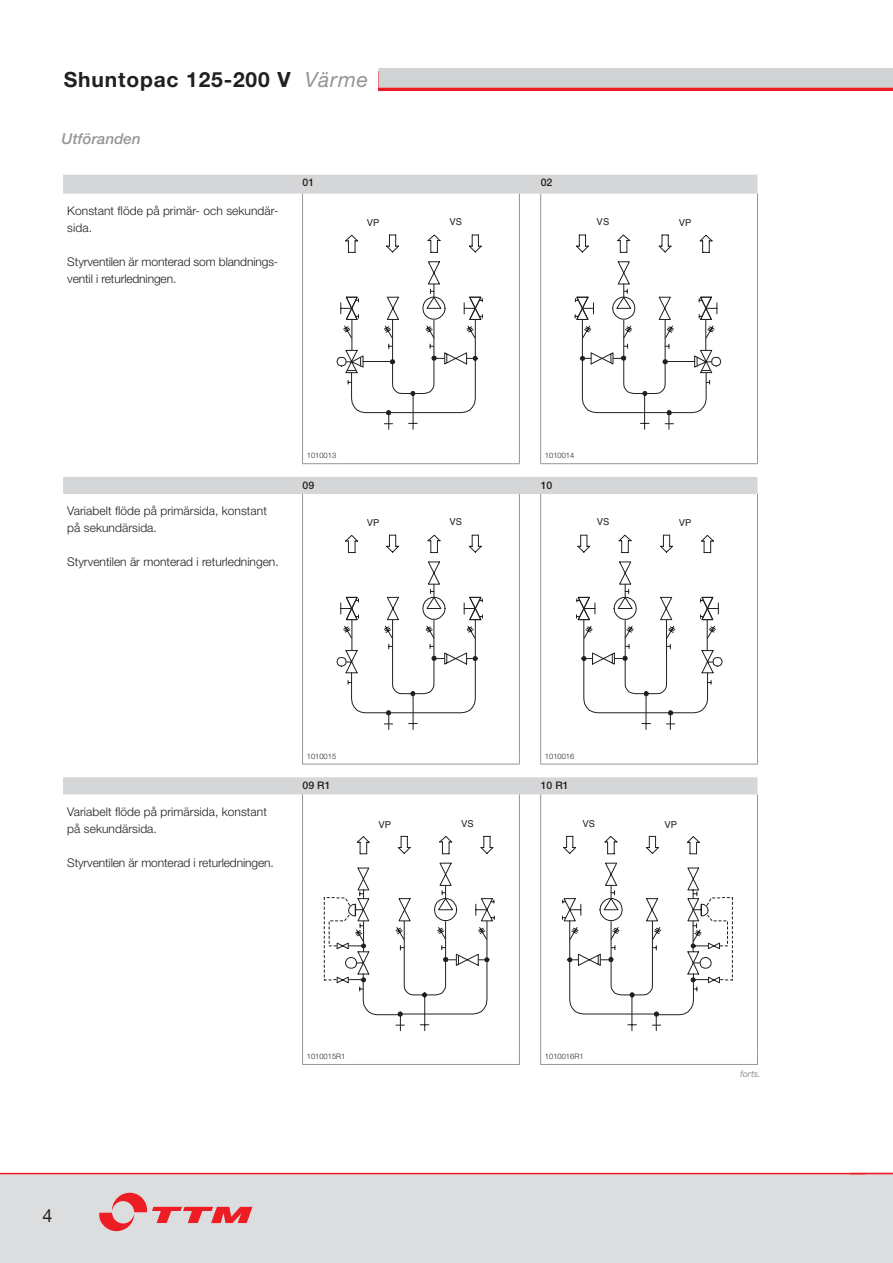
<style>
.page{position:relative;width:893px;height:1263px;background:#fff}
.page>*{position:absolute;margin:0;border:0;box-sizing:border-box;transform-origin:0 0}
.t1{font:700 21px "Helvetica Neue LT Pro";letter-spacing:.04em;color:#231f20}
.t2{font:18px "Helvetica Neue LT Pro";color:#231f20}
.t3{font:italic 500 15px "Helvetica Neue LT Pro";letter-spacing:.005em;color:#939598}
.t4{font:300 12px/17px "Helvetica Neue LT Pro";color:#231f20}
.t5{font:500 10.5px "Helvetica Neue LT Pro";letter-spacing:.005em;color:#231f20}
.t6{font:9.45px "Helvetica";color:#231f20}
.t7{font:italic 9px "Helvetica Neue LT Pro";letter-spacing:.005em;color:#939598}
.t8{font:300 7.5px "Helvetica Neue LT Pro";letter-spacing:.005em;color:#231f20}
.s1{font-weight:400;font-style:italic;color:#939598}
</style>
<div class="page">
<div style="left:0;top:1174px;width:893px;height:89px;background:#dcdddf"></div>
<hr style="left:0;top:1173px;width:893px;height:1px;background:#ee1d23">
<svg style="left:99px;top:1193px;width:153px;height:38px"></svg>
<div style="left:378px;top:71px;width:515px;height:20px;background:#ee1d23"></div>
<div style="left:378px;top:68px;width:515px;height:20px;background:#d1d2d4"></div>
<svg style="left:63px;top:175px;width:694px;height:619px"></svg>
<hr style="left:302px;top:194px;width:1px;height:259px;background:#939598">
<hr style="left:519px;top:194px;width:1px;height:259px;background:#939598">
<hr style="left:302px;top:463px;width:218px;height:1px;background:#939598">
<hr style="left:540px;top:194px;width:1px;height:259px;background:#939598">
<hr style="left:757px;top:194px;width:1px;height:259px;background:#939598">
<hr style="left:540px;top:463px;width:218px;height:1px;background:#939598">
<hr style="left:302px;top:494px;width:1px;height:259px;background:#939598">
<hr style="left:519px;top:494px;width:1px;height:259px;background:#939598">
<hr style="left:302px;top:764px;width:218px;height:1px;background:#939598">
<hr style="left:540px;top:494px;width:1px;height:259px;background:#939598">
<hr style="left:757px;top:494px;width:1px;height:259px;background:#939598">
<hr style="left:540px;top:764px;width:218px;height:1px;background:#939598">
<hr style="left:302px;top:794px;width:1px;height:260px;background:#939598">
<hr style="left:519px;top:794px;width:1px;height:260px;background:#939598">
<hr style="left:302px;top:1064px;width:218px;height:1px;background:#939598">
<hr style="left:540px;top:794px;width:1px;height:260px;background:#939598">
<hr style="left:757px;top:794px;width:1px;height:260px;background:#939598">
<hr style="left:540px;top:1064px;width:218px;height:1px;background:#939598">
<svg style="left:337px;top:261px;width:146px;height:169px"></svg>
<svg style="left:344px;top:234px;width:139px;height:19px"></svg>
<svg style="left:575px;top:261px;width:146px;height:169px"></svg>
<svg style="left:575px;top:234px;width:138px;height:19px"></svg>
<svg style="left:337px;top:561px;width:146px;height:169px"></svg>
<svg style="left:344px;top:534px;width:139px;height:20px"></svg>
<svg style="left:576px;top:561px;width:146px;height:169px"></svg>
<svg style="left:659px;top:534px;width:56px;height:20px"></svg>
<svg style="left:576px;top:534px;width:56px;height:20px"></svg>
<svg style="left:356px;top:835px;width:138px;height:20px"></svg>
<svg style="left:324px;top:862px;width:171px;height:169px"></svg>
<svg style="left:563px;top:835px;width:137px;height:20px"></svg>
<svg style="left:562px;top:862px;width:171px;height:169px"></svg>
<h1 class="t1" style="left:64px;top:67px;width:306px">Shuntopac 125-200 V <span class="s1">Värme</span></h1>
<p class="t3" style="left:62px;top:130px;width:81px">Utföranden</p>
<p class="t4" style="left:67px;top:202px;width:213px">Konstant flöde på primär- och sekundär&shy;sida.</p>
<p class="t4" style="left:67px;top:253px;width:213px">Styrventilen är monterad som blandnings&shy;ventil i returledningen.</p>
<p class="t5" style="left:303px;top:176px;width:13px">01</p>
<p class="t5" style="left:541px;top:176px;width:13px">02</p>
<p class="t6" style="left:367px;top:216px;width:14px">VP</p>
<p class="t6" style="left:450px;top:215px;width:14px">VS</p>
<p class="t6" style="left:597px;top:215px;width:14px">VS</p>
<p class="t6" style="left:679px;top:216px;width:14px">VP</p>
<p class="t4" style="left:67px;top:502px;width:201px">Variabelt flöde på primärsida, konstant på sekundärsida.</p>
<p class="t4" style="left:67px;top:553px;width:213px">Styrventilen är monterad i returledningen.</p>
<p class="t8" style="left:307px;top:451px;width:31px">1010013</p>
<p class="t8" style="left:545px;top:451px;width:31px">1010014</p>
<p class="t5" style="left:303px;top:479px;width:13px">09</p>
<p class="t5" style="left:541px;top:479px;width:13px">10</p>
<p class="t6" style="left:367px;top:516px;width:14px">VP</p>
<p class="t6" style="left:450px;top:515px;width:14px">VS</p>
<p class="t6" style="left:597px;top:515px;width:14px">VS</p>
<p class="t6" style="left:679px;top:516px;width:14px">VP</p>
<p class="t4" style="left:67px;top:803px;width:201px">Variabelt flöde på primärsida, konstant på sekundärsida.</p>
<p class="t4" style="left:67px;top:854px;width:208px">Styrventilen är monterad i returledningen.</p>
<p class="t8" style="left:307px;top:751px;width:31px">1010015</p>
<p class="t8" style="left:545px;top:751px;width:31px">1010016</p>
<p class="t5" style="left:303px;top:779px;width:30px">09 R1</p>
<p class="t5" style="left:541px;top:779px;width:30px">10 R1</p>
<p class="t6" style="left:378px;top:817px;width:14px">VP</p>
<p class="t6" style="left:461px;top:816px;width:14px">VS</p>
<p class="t6" style="left:583px;top:816px;width:14px">VS</p>
<p class="t6" style="left:665px;top:817px;width:14px">VP</p>
<h2 class="t2" style="left:43px;top:1204px;width:12px">4</h2>
<p class="t8" style="left:307px;top:1052px;width:40px">1010015R1</p>
<p class="t8" style="left:545px;top:1052px;width:40px">1010016R1</p>
<p class="t7" style="left:740px;top:1068px;width:22px">forts.</p>
</div>
